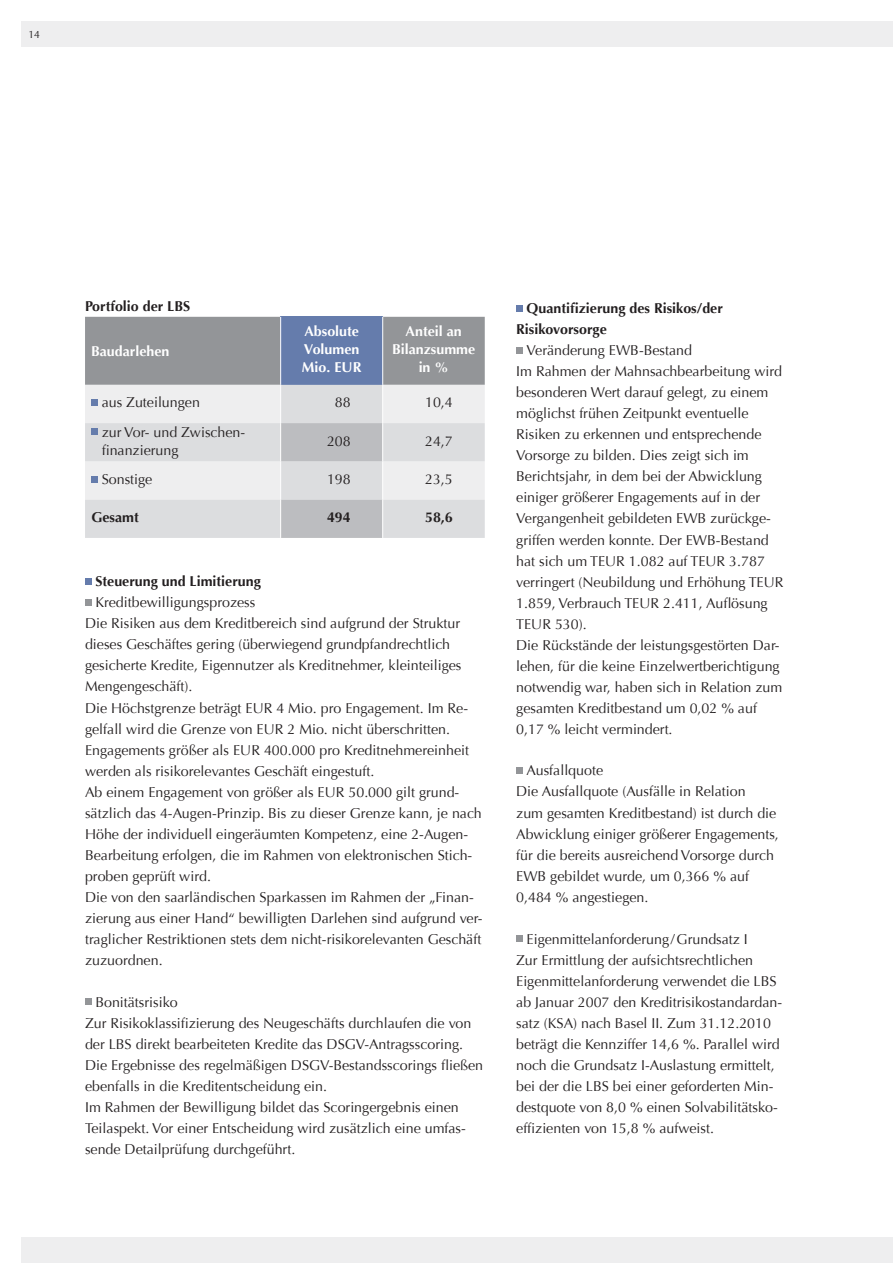
<style>
.page{position:relative;width:893px;height:1263px;background:#fff}
.page>*{position:absolute;margin:0;border:0;box-sizing:border-box;transform-origin:0 0}
.t1{font:14.25px/21px "Optima";color:#231f20}
.t2{font:700 14.25px/21px "Optima";color:#231f20}
.t3{font:700 14.25px/18px "Optima";color:#fff;text-align:justify}
.t4{font:10.5px "Optima";color:#231f20}
</style>
<div class="page">
<div style="left:21px;top:21px;width:872px;height:26px;background:#eeeeef"></div>
<div style="left:21px;top:1237px;width:872px;height:26px;background:#eeeeef"></div>
<div style="left:85px;top:317px;width:400px;height:68px;background:#939598"></div>
<div style="left:281px;top:317px;width:102px;height:68px;background:#657cac"></div>
<svg style="left:85px;top:385px;width:400px;height:38px;background:#e9e9ea"></svg>
<svg style="left:85px;top:423px;width:400px;height:115px;background:#dbdbdd"></svg>
<hr style="left:280px;top:317px;width:1px;height:68px;background:#fff">
<hr style="left:382px;top:317px;width:1px;height:68px;background:#fff">
<hr style="left:280px;top:385px;width:1px;height:38px;background:#fff">
<hr style="left:382px;top:385px;width:1px;height:38px;background:#fff">
<hr style="left:280px;top:423px;width:1px;height:38px;background:#fff">
<hr style="left:382px;top:423px;width:1px;height:38px;background:#fff">
<hr style="left:280px;top:461px;width:1px;height:39px;background:#fff">
<hr style="left:382px;top:461px;width:1px;height:39px;background:#fff">
<hr style="left:280px;top:500px;width:1px;height:38px;background:#fff">
<hr style="left:382px;top:500px;width:1px;height:38px;background:#fff">
<div style="left:91px;top:399px;width:7px;height:7px;background:#657cac"></div>
<div style="left:91px;top:429px;width:7px;height:6px;background:#657cac"></div>
<div style="left:91px;top:476px;width:7px;height:6px;background:#657cac"></div>
<svg style="left:85px;top:579px;width:6px;height:6px"></svg>
<svg style="left:85px;top:600px;width:6px;height:6px"></svg>
<svg style="left:85px;top:999px;width:6px;height:6px"></svg>
<div style="left:516px;top:306px;width:7px;height:6px;background:#657cac"></div>
<div style="left:516px;top:348px;width:7px;height:6px;background:#939598"></div>
<div style="left:516px;top:768px;width:7px;height:6px;background:#939598"></div>
<div style="left:516px;top:936px;width:7px;height:6px;background:#939598"></div>
<p class="t4" style="left:28px;top:28px;width:13px">14</p>
<p class="t2" style="left:85px;top:296px;width:106px">Portfolio der LBS</p>
<p class="t3" style="left:91px;top:342px;width:80px">Baudarlehen</p>
<p class="t3" style="left:302px;top:322px;width:59px">Absolute Volumen Mio. EUR</p>
<p class="t3" style="left:392px;top:322px;width:85px;text-align:center">Anteil an<br>Bilanzsumme in %</p>
<p class="t1" style="left:102px;top:392px;width:100px">aus Zuteilungen</p>
<p class="t1" style="left:335px;top:392px;width:17px">88</p>
<p class="t1" style="left:425px;top:392px;width:29px">10,4</p>
<p class="t1" style="left:102px;top:423px;width:144px;line-height:18px">zur Vor- und Zwischen&shy;finanzierung</p>
<p class="t1" style="left:327px;top:430px;width:25px">208</p>
<p class="t1" style="left:425px;top:430px;width:29px">24,7</p>
<p class="t1" style="left:102px;top:469px;width:52px">Sonstige</p>
<p class="t1" style="left:327px;top:469px;width:25px">198</p>
<p class="t1" style="left:425px;top:469px;width:29px">23,5</p>
<p class="t2" style="left:91px;top:507px;width:49px">Gesamt</p>
<p class="t2" style="left:327px;top:507px;width:25px">494</p>
<p class="t2" style="left:425px;top:507px;width:29px">58,6</p>
<p class="t2" style="left:95px;top:571px;width:167px">Steuerung und Limitierung</p>
<p class="t1" style="left:85px;top:592px;width:378px;text-indent:10px">Kreditbewilligungsprozess<br>Die Risiken aus dem Kreditbereich sind aufgrund der Struktur dieses Geschäftes gering (überwiegend grundpfandrechtlich gesicherte Kredite, Eigennutzer als Kreditnehmer, kleinteiliges Mengengeschäft).<br>Die H öchstgrenze beträgt EUR</p>
<p class="t1" style="left:276px;top:697px;width:193px">4 M io. pro Engagement. I m Re-</p>
<p class="t1" style="left:85px;top:718px;width:180px">gelfall wird die Grenze von EUR</p>
<p class="t1" style="left:288px;top:718px;width:164px">2 M io. nicht überschritten.</p>
<p class="t1" style="left:85px;top:739px;width:156px">Engagements größer als EUR</p>
<p class="t1" style="left:85px;top:739px;width:386px;text-indent:179px">400.000 pro Kreditnehmereinheit werden als risikorelevantes Geschäft eingestuft.<br>Ab einem Engagement von größer als EUR</p>
<p class="t1" style="left:85px;top:781px;width:399px;text-indent:263px">50.000 gilt grund&shy;sätzlich das 4-Augen-Prinzip. B is zu dieser Grenze kann, je nach Höhe der individuell eingeräumten Kompetenz, eine 2-Augen-Bearbeitung erfolgen, die im Rahmen von elektronischen Stich&shy;proben geprüft wird.<br>Die von den saarländischen Sparkassen im Rahmen der „Finan&shy;zierung aus einer Hand“ bewilligten Darlehen sind aufgrund ver&shy;traglicher Restriktionen stets dem nicht-risikorelevanten Geschäft zuzuordnen.</p>
<p class="t1" style="left:85px;top:991px;width:388px;text-indent:10px">Bonitätsrisiko<br>Zur Risikoklassifizierung des Neugeschäfts durchlaufen die von der LBS</p>
<p class="t1" style="left:136px;top:1033px;width:201px">direkt bearbeiteten Kredite das DSG</p>
<p class="t1" style="left:85px;top:1033px;width:400px;text-indent:271px">V-Antragsscoring.<br>Die Ergebnisse des regelmäßigen DSGV-Bestandsscorings fließen ebenfalls in die Kreditentscheidung ein.<br>I m Rahmen der Bewilligung bildet das Scoringergebnis einen Teilaspekt. Vor einer Entscheidung wird zusätzlich eine umfas&shy;sende Detailprüfung durchgeführt.</p>
<p class="t2" style="left:516px;top:298px;width:208px;text-indent:10px">Quantifizierung des Risikos/der<br>Risikovorsorge</p>
<p class="t1" style="left:516px;top:340px;width:267px;text-indent:10px">Veränderung EWB-Bestand<br>I m Rahmen der Mahnsachbearbeitung wird besonderen Wert darauf gelegt, zu einem möglichst frühen Zeitpunkt eventuelle Risiken zu erkennen und entsprechende Vorsorge zu bilden. Dies zeigt sich im Berichtsjahr, in dem bei der Abwicklung einiger größerer Engagements auf in der Vergangenheit gebildeten EWB zurückge&shy;griffen werden konnte. Der EWB-Bestand hat sich um TEUR</p>
<p class="t1" style="left:629px;top:550px;width:72px">1.082 auf TEUR</p>
<p class="t1" style="left:516px;top:550px;width:253px;text-indent:213px">3.787 verringert (Neubildung und Erhöhung TEUR<br>1.859, Verbrauch TEUR 2.411, Auflösung<br>TEUR</p>
<p class="t1" style="left:516px;top:613px;width:268px;text-indent:39px">530).<br>Die Rückstände der leistungsgestörten Dar&shy;lehen, für die keine Einzelwertberichtigung notwendig war, haben sich in Relation zum gesamten Kreditbestand um 0,02 % auf 0,17 % leicht vermindert.</p>
<p class="t1" style="left:516px;top:760px;width:264px;text-indent:10px">Ausfallquote<br>Die Ausfallquote (Ausfälle in Relation<br>zum gesamten Kreditbestand) ist durch die Abwicklung einiger größerer Engagements, für die bereits ausreichend Vorsorge durch EWB gebildet wurde, um 0,366 % auf 0,484 % angestiegen.</p>
<p class="t1" style="left:516px;top:928px;width:267px;text-indent:10px">Eigenmittelanforderung/ G rundsatz I<br>Zur Ermittlung der aufsichtsrechtlichen Eigenmittelanforderung verwendet die LBS<br>ab Januar 2007 den Kreditrisikostandardan&shy;satz (KSA) nach Basel II . Zum 31.12.2010 beträgt die Kennziffer 14,6 %. Parallel wird noch die Grundsatz I-Auslastung ermittelt, bei der die LBS</p>
<p class="t1" style="left:516px;top:1075px;width:263px;text-indent:97px">bei einer geforderten Min&shy;destquote von 8,0 % einen Solvabilitätsko&shy;effizienten von 15,8 % aufweist.</p>
</div>
